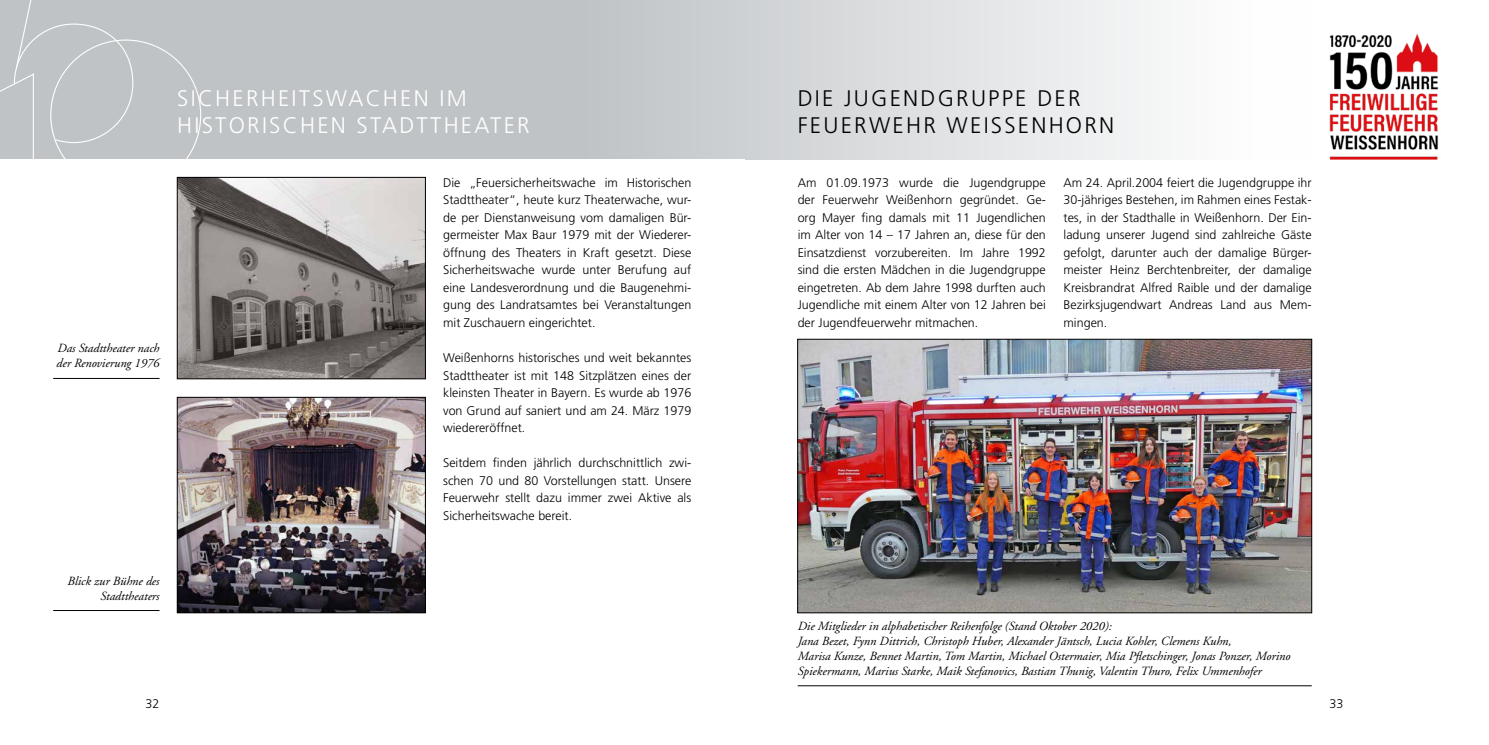
<style>
.page{position:relative;width:1489px;height:745px;background:#fff}
.page>*{position:absolute;margin:0;border:0;box-sizing:border-box;transform-origin:0 0}
.t1{font:300 22.5px/27px "Frutiger";letter-spacing:.1em;color:#fff}
.t2{font:300 22.5px/27px "Frutiger";letter-spacing:.1em;color:#000}
.t3{font:300 12.5px/17.5px "Frutiger";color:#000;text-align:justify}
.t4{font:italic 12.5px/15px "Adobe Garamond";color:#000}
</style>
<div class="page">
<svg style="left:0;top:0;width:1159px;height:159px;background:#cdd0d2"></svg>
<hr style="left:33px;top:73px;width:1px;height:117px;background:#fff">
<div style="left:0;top:0;width:134px;height:144px;background:#bfc3c6"></div>
<img style="left:1329px;top:34px;width:110px;height:126px">
<hr style="left:53px;top:378px;width:106px;height:1px;background:#000">
<hr style="left:53px;top:609px;width:106px;height:1px;background:#000">
<img style="left:179px;top:179px;width:244px;height:198px">
<div style="left:177px;top:177px;width:248px;height:202px;border:1px solid #000"></div>
<img style="left:179px;top:399px;width:244px;height:211px">
<div style="left:177px;top:397px;width:248px;height:215px;border:1px solid #000"></div>
<img style="left:799px;top:341px;width:510px;height:269px">
<div style="left:797px;top:339px;width:514px;height:273px;border:1px solid #000"></div>
<hr style="left:797px;top:685px;width:514px;height:1px;background:#000">
<h1 class="t1" style="left:177px;top:85px;width:354px">SICHERHEITSWACHEN IM<br>HISTORISCHEN STADTTHEATER</h1>
<p class="t4" style="left:56px;top:341px;width:105px">Das Stadttheater nach der Renovierung 1976</p>
<p class="t3" style="left:443px;top:174px;width:250px">Die „Feuersicherheitswache im Historischen Stadttheater“, heute kurz Theaterwache, wur&shy;de per Dienstanweisung vom damaligen Bür&shy;germeister Max Baur 1979 mit der Wiederer&shy;öffnung des Theaters in Kraft gesetzt. Diese Sicherheitswache wurde unter Berufung auf eine Landesverordnung und die Baugenehmi&shy;gung des Landratsamtes bei Veranstaltungen mit Zuschauern eingerichtet.</p>
<p class="t3" style="left:443px;top:349px;width:250px">Weißenhorns historisches und weit bekanntes Stadttheater ist mit 148 Sitzplätzen eines der kleinsten Theater in Bayern. Es wurde ab 1976 von Grund auf saniert und am 24. März 1979 wiedereröffnet.</p>
<p class="t3" style="left:443px;top:454px;width:250px">Seitdem finden jährlich durchschnittlich zwi&shy;schen 70 und 80 Vorstellungen statt. Unsere Feuerwehr stellt dazu immer zwei Aktive als Sicherheitswache bereit.</p>
<p class="t4" style="left:67px;top:573px;width:93px;text-align:right">Blick zur Bühne des<br>Stadttheaters</p>
<h1 class="t2" style="left:797px;top:85px;width:318px">DIE JUGENDGRUPPE DER<br>FEUERWEHR WEISSENHORN</h1>
<p class="t3" style="left:797px;top:174px;width:250px">Am 01.09.1973 wurde die Jugendgruppe der Feuerwehr Weißenhorn gegründet. Ge&shy;org Mayer fing damals mit 11 Jugendlichen im Alter von 14 – 17 Jahren an, diese für den Einsatzdienst vorzubereiten. Im Jahre 1992 sind die ersten Mädchen in die Jugendgruppe eingetreten. Ab dem Jahre 1998 durften auch Jugendliche mit einem Alter von 12 Jahren bei der Jugendfeuerwehr mitmachen.</p>
<p class="t3" style="left:1063px;top:173px;width:250px">Am 24. April.2004 feiert die Jugendgruppe ihr 30-jähriges Bestehen, im Rahmen eines Festak&shy;tes, in der Stadthalle in Weißenhorn. Der Ein&shy;ladung unserer Jugend sind zahlreiche Gäste gefolgt, darunter auch der damalige Bürger&shy;meister Heinz Berchtenbreiter, der damalige Kreisbrandrat Alfred Raible und der damalige Bezirksjugendwart Andreas Land aus Mem&shy;mingen.</p>
<p class="t4" style="left:797px;top:618px;width:494px">Die Mitglieder in alphabetischer Reihenfolge (Stand Oktober 2020):<br>Jana Bezet, Fynn Dittrich, Christoph Huber, Alexander Jäntsch, Lucia Kohler, Clemens Kuhn,<br>Marisa Kunze, Bennet Martin, Tom Martin, Michael Ostermaier, Mia Pfletschinger, Jonas Ponzer, Morino Spiekermann, Marius Starke, Maik Stefanovics, Bastian Thunig, Valentin Thuro, Felix Ummenhofer</p>
<p class="t3" style="left:146px;top:695px;width:15px">32</p>
<p class="t3" style="left:1329px;top:695px;width:15px">33</p>
</div>
